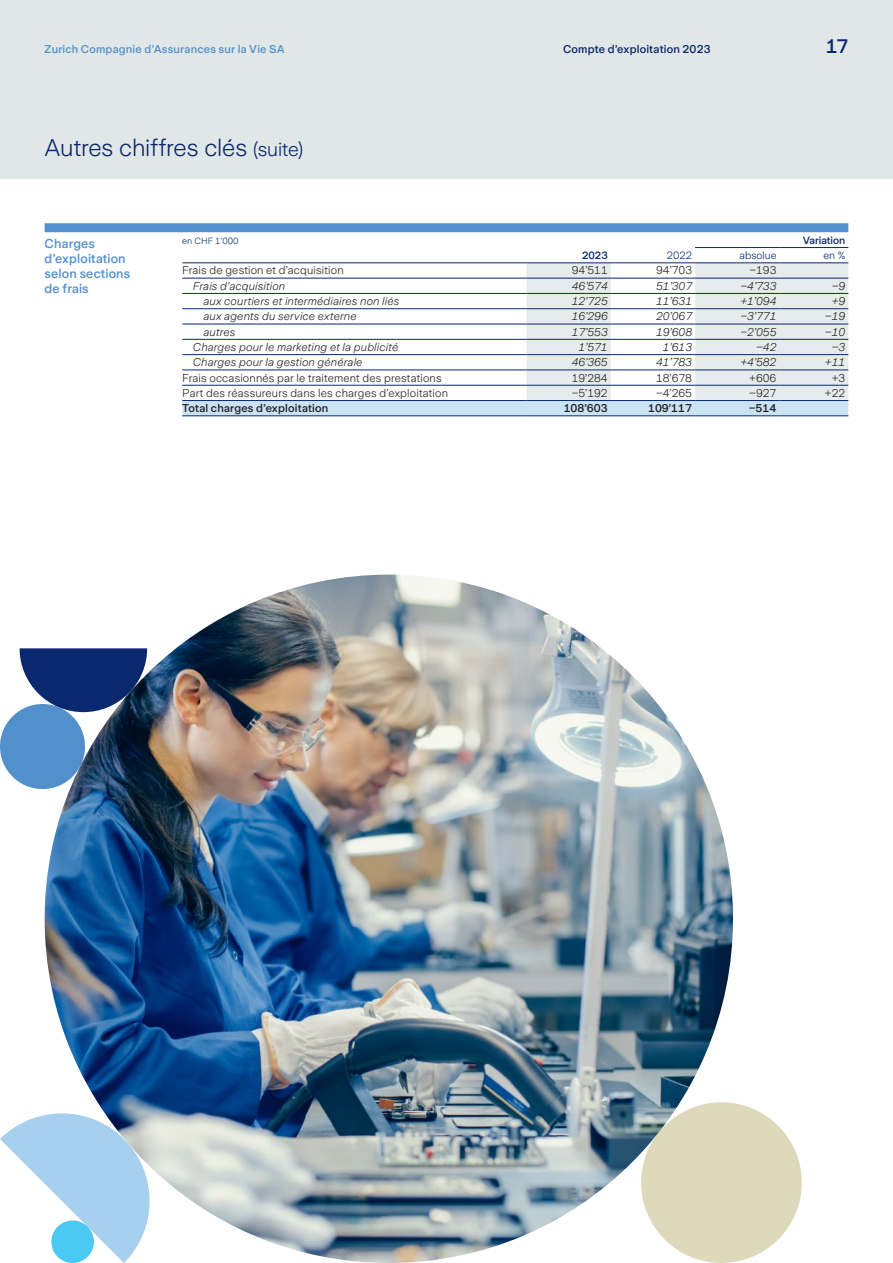
<style>
.page{position:relative;width:893px;height:1263px;background:#fff}
.page>*{position:absolute;margin:0;border:0;box-sizing:border-box;transform-origin:0 0}
.t1{font:300 24px "Zurich Sans";letter-spacing:-.005em;color:#09286d}
.t2{font:500 19.5px "Zurich Sans";color:#09286d}
.t3{font:500 12.75px/15.3px "Zurich Sans";letter-spacing:.01em;color:#5290cc}
.t4{font:italic 300 11.25px "Zurich Sans";letter-spacing:.015em;color:#231f20}
.t5{font:300 11.25px "Zurich Sans";letter-spacing:.015em;color:#231f20}
.t6{font:500 11.25px "Zurich Sans";letter-spacing:.015em;color:#231f20}
.t7{font:500 11.25px "Zurich Sans";letter-spacing:.015em;color:#5290cc}
.t8{font:500 11.25px "Zurich Sans";letter-spacing:.015em;color:#09286d}
.t9{font:300 10.5px "Zurich Sans";color:#09286d}
.t10{font:500 10.5px "Zurich Sans";color:#09286d}
.t11{font:300 9px "Zurich Sans";color:#09286d}
.s1{font-size:19.5px}
</style>
<div class="page">
<div style="left:0;top:0;width:893px;height:179px;background:#e0e7e6"></div>
<svg style="left:0;top:1105px;width:158px;height:158px"></svg>
<div style="left:641px;top:1102px;width:161px;height:161px;background:#dfd9bb;border-radius:50%"></div>
<div style="left:0;top:704px;width:85px;height:85px;background:#5290cc;border-radius:50%"></div>
<div style="left:51px;top:1220px;width:43px;height:43px;background:#49c9f4;border-radius:50%"></div>
<svg style="left:20px;top:648px;width:127px;height:64px;background:#264380"></svg>
<svg style="left:45px;top:223px;width:803px;height:9px;background:#5693cd"></svg>
<svg style="left:182px;top:264px;width:666px;height:152px"></svg>
<hr style="left:182px;top:263px;width:344px;height:1px;background:#09286d">
<hr style="left:526px;top:263px;width:85px;height:1px;background:#09286d">
<hr style="left:611px;top:263px;width:84px;height:1px;background:#09286d">
<hr style="left:695px;top:263px;width:84px;height:1px;background:#09286d">
<hr style="left:779px;top:263px;width:69px;height:1px;background:#09286d">
<hr style="left:182px;top:278px;width:344px;height:1px;background:#09286d">
<hr style="left:526px;top:278px;width:85px;height:1px;background:#09286d">
<hr style="left:611px;top:278px;width:84px;height:1px;background:#09286d">
<hr style="left:695px;top:278px;width:84px;height:1px;background:#09286d">
<hr style="left:779px;top:278px;width:69px;height:1px;background:#09286d">
<hr style="left:182px;top:293px;width:344px;height:1px;background:#09286d">
<hr style="left:182px;top:308px;width:344px;height:1px;background:#09286d">
<hr style="left:182px;top:324px;width:344px;height:1px;background:#09286d">
<hr style="left:182px;top:339px;width:344px;height:1px;background:#09286d">
<hr style="left:182px;top:354px;width:344px;height:1px;background:#09286d">
<hr style="left:182px;top:370px;width:344px;height:1px;background:#09286d">
<hr style="left:182px;top:385px;width:344px;height:1px;background:#09286d">
<hr style="left:526px;top:293px;width:85px;height:1px;background:#09286d">
<hr style="left:526px;top:308px;width:85px;height:1px;background:#09286d">
<hr style="left:526px;top:324px;width:85px;height:1px;background:#09286d">
<hr style="left:526px;top:339px;width:85px;height:1px;background:#09286d">
<hr style="left:526px;top:354px;width:85px;height:1px;background:#09286d">
<hr style="left:526px;top:370px;width:85px;height:1px;background:#09286d">
<hr style="left:526px;top:385px;width:85px;height:1px;background:#09286d">
<hr style="left:611px;top:293px;width:84px;height:1px;background:#09286d">
<hr style="left:611px;top:308px;width:84px;height:1px;background:#09286d">
<hr style="left:611px;top:324px;width:84px;height:1px;background:#09286d">
<hr style="left:611px;top:339px;width:84px;height:1px;background:#09286d">
<hr style="left:611px;top:354px;width:84px;height:1px;background:#09286d">
<hr style="left:611px;top:370px;width:84px;height:1px;background:#09286d">
<hr style="left:611px;top:385px;width:84px;height:1px;background:#09286d">
<hr style="left:695px;top:293px;width:84px;height:1px;background:#09286d">
<hr style="left:779px;top:293px;width:69px;height:1px;background:#09286d">
<hr style="left:695px;top:308px;width:84px;height:1px;background:#09286d">
<hr style="left:779px;top:308px;width:69px;height:1px;background:#09286d">
<hr style="left:695px;top:324px;width:84px;height:1px;background:#09286d">
<hr style="left:779px;top:324px;width:69px;height:1px;background:#09286d">
<hr style="left:695px;top:339px;width:84px;height:1px;background:#09286d">
<hr style="left:779px;top:339px;width:69px;height:1px;background:#09286d">
<hr style="left:695px;top:354px;width:84px;height:1px;background:#09286d">
<hr style="left:779px;top:354px;width:69px;height:1px;background:#09286d">
<hr style="left:695px;top:370px;width:84px;height:1px;background:#09286d">
<hr style="left:779px;top:370px;width:69px;height:1px;background:#09286d">
<hr style="left:695px;top:385px;width:84px;height:1px;background:#09286d">
<hr style="left:779px;top:385px;width:69px;height:1px;background:#09286d">
<hr style="left:182px;top:400px;width:344px;height:1px;background:#09286d">
<hr style="left:182px;top:416px;width:344px;height:1px;background:#09286d">
<hr style="left:526px;top:400px;width:85px;height:1px;background:#09286d">
<hr style="left:526px;top:416px;width:85px;height:1px;background:#09286d">
<hr style="left:611px;top:400px;width:84px;height:1px;background:#09286d">
<hr style="left:695px;top:400px;width:84px;height:1px;background:#09286d">
<hr style="left:779px;top:400px;width:69px;height:1px;background:#09286d">
<hr style="left:611px;top:416px;width:84px;height:1px;background:#09286d">
<hr style="left:695px;top:416px;width:84px;height:1px;background:#09286d">
<hr style="left:779px;top:416px;width:69px;height:1px;background:#09286d">
<hr style="left:695px;top:247px;width:84px;height:1px;background:#09286d">
<hr style="left:779px;top:247px;width:69px;height:1px;background:#09286d">
<img style="left:45px;top:575px;width:688px;height:688px;border-radius:344px">
<p class="t7" style="left:45px;top:43px;width:241px">Zurich Compagnie d’Assurances sur la Vie SA</p>
<p class="t8" style="left:563px;top:43px;width:149px">Compte d’exploitation 2023</p>
<h2 class="t2" style="left:826px;top:35px;width:24px">17</h2>
<h1 class="t1" style="left:45px;top:135px;width:260px">Autres chiffres clés <span class="s1">(suite)</span></h1>
<p class="t3" style="left:45px;top:236px;width:87px">Charges d’exploitation selon sections de frais</p>
<p class="t11" style="left:182px;top:236px;width:58px">en CHF 1’000</p>
<p class="t10" style="left:803px;top:234px;width:44px">Variation</p>
<p class="t10" style="left:582px;top:250px;width:27px">2023</p>
<p class="t9" style="left:667px;top:250px;width:27px">2022</p>
<p class="t9" style="left:740px;top:250px;width:38px">absolue</p>
<p class="t9" style="left:823px;top:250px;width:23px">en %</p>
<p class="t5" style="left:182px;top:264px;width:163px">Frais de gestion et d’acquisition</p>
<p class="t5" style="left:572px;top:264px;width:38px">94’511</p>
<p class="t5" style="left:656px;top:264px;width:38px">94’703</p>
<p class="t5" style="left:749px;top:264px;width:29px">−193</p>
<p class="t4" style="left:193px;top:280px;width:94px">Frais d’acquisition</p>
<p class="t4" style="left:572px;top:280px;width:38px">46’574</p>
<p class="t4" style="left:656px;top:280px;width:38px">51’307</p>
<p class="t4" style="left:740px;top:280px;width:38px">−4’733</p>
<p class="t4" style="left:832px;top:280px;width:15px">−9</p>
<p class="t4" style="left:204px;top:295px;width:197px">aux courtiers et intermédiaires non liés</p>
<p class="t4" style="left:572px;top:295px;width:38px">12’725</p>
<p class="t4" style="left:656px;top:295px;width:38px">11’631</p>
<p class="t4" style="left:740px;top:295px;width:38px">+1’094</p>
<p class="t4" style="left:832px;top:295px;width:15px">+9</p>
<p class="t4" style="left:204px;top:310px;width:155px">aux agents du service externe</p>
<p class="t4" style="left:572px;top:310px;width:38px">16’296</p>
<p class="t4" style="left:656px;top:310px;width:38px">20’067</p>
<p class="t4" style="left:740px;top:310px;width:38px">−3’771</p>
<p class="t4" style="left:825px;top:310px;width:22px">−19</p>
<p class="t4" style="left:204px;top:326px;width:33px">autres</p>
<p class="t4" style="left:572px;top:326px;width:38px">17’553</p>
<p class="t4" style="left:656px;top:326px;width:38px">19’608</p>
<p class="t4" style="left:740px;top:326px;width:38px">−2’055</p>
<p class="t4" style="left:825px;top:326px;width:22px">−10</p>
<p class="t4" style="left:193px;top:341px;width:207px">Charges pour le marketing et la publicité</p>
<p class="t4" style="left:578px;top:341px;width:31px">1’571</p>
<p class="t4" style="left:663px;top:341px;width:31px">1’613</p>
<p class="t4" style="left:756px;top:341px;width:22px">−42</p>
<p class="t4" style="left:832px;top:341px;width:15px">−3</p>
<p class="t4" style="left:193px;top:356px;width:171px">Charges pour la gestion générale</p>
<p class="t4" style="left:572px;top:356px;width:38px">46’365</p>
<p class="t4" style="left:656px;top:356px;width:38px">41’783</p>
<p class="t4" style="left:740px;top:356px;width:38px">+4’582</p>
<p class="t4" style="left:825px;top:356px;width:22px">+11</p>
<p class="t5" style="left:182px;top:371px;width:261px">Frais occasionnés par le traitement des prestations</p>
<p class="t5" style="left:572px;top:371px;width:38px">19’284</p>
<p class="t5" style="left:656px;top:371px;width:38px">18’678</p>
<p class="t5" style="left:749px;top:371px;width:29px">+606</p>
<p class="t5" style="left:832px;top:371px;width:15px">+3</p>
<p class="t5" style="left:182px;top:387px;width:267px">Part des réassureurs dans les charges d’exploitation</p>
<p class="t5" style="left:572px;top:387px;width:38px">−5’192</p>
<p class="t5" style="left:656px;top:387px;width:38px">−4’265</p>
<p class="t5" style="left:749px;top:387px;width:29px">−927</p>
<p class="t5" style="left:825px;top:387px;width:22px">+22</p>
<p class="t6" style="left:182px;top:402px;width:148px">Total charges d’exploitation</p>
<p class="t6" style="left:564px;top:402px;width:45px">108’603</p>
<p class="t6" style="left:648px;top:402px;width:45px">109’117</p>
<p class="t6" style="left:749px;top:402px;width:29px">−514</p>
</div>
